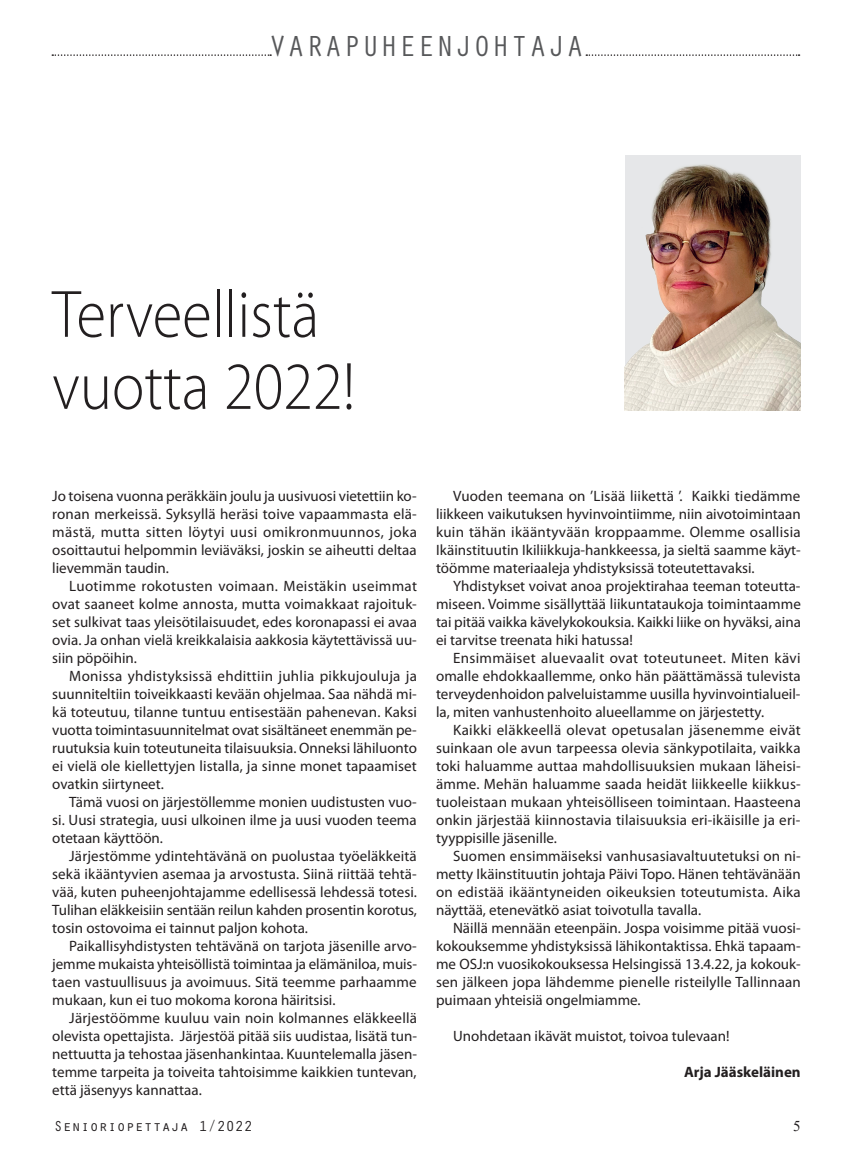
<style>
.page{position:relative;width:853px;height:1172px;background:#fff}
.page>*{position:absolute;margin:0;border:0;box-sizing:border-box;transform-origin:0 0}
.t1{font:300 67.5px/72px "Myriad Pro";color:#231f20;scale:.9 1}
.t2{font:30px "Orator Std";letter-spacing:.02em;color:#57585a}
.t3{font:15px/18px "Myriad Pro";color:#231f20;text-align:justify}
.t4{font:15px "Orator Std";color:#231f20}
.t5{font:700 15px "Myriad Pro";color:#231f20}
.t6{font:15px "Times New Roman";color:#231f20}
</style>
<div class="page">
<svg style="left:52px;top:54px;width:219px;height:2px"></svg>
<svg style="left:586px;top:54px;width:213px;height:2px"></svg>
<img style="left:625px;top:155px;width:176px;height:255px">
<h2 class="t2" style="left:269px;top:25px;width:317px">VARAPUHEENJOHTAJA</h2>
<h1 class="t1" style="left:52px;top:278px;width:338px">Terveellistä vuotta 2022!</h1>
<p class="t3" style="left:52px;top:486px;width:366px">Jo toisena vuonna peräkkäin joulu ja uusivuosi vietettiin ko&shy;ronan merkeissä. Syksyllä heräsi toive vapaammasta elä&shy;mästä, mutta sitten löytyi uusi omikronmuunnos, joka osoittautui helpommin leviäväksi, joskin se aiheutti deltaa lievemmän taudin.</p>
<p class="t3" style="left:52px;top:576px;width:366px;text-indent:17px">Luotimme rokotusten voimaan. Meistäkin useimmat ovat saaneet kolme annosta, mutta voimakkaat rajoituk&shy;set sulkivat taas yleisötilaisuudet, edes koronapassi ei avaa ovia. Ja onhan vielä kreikkalaisia aakkosia käytettävissä uu&shy;siin pöpöihin.</p>
<p class="t3" style="left:52px;top:666px;width:366px;text-indent:17px">Monissa yhdistyksissä ehdittiin juhlia pikkujouluja ja suunniteltiin toiveikkaasti kevään ohjelmaa. Saa nähdä mi&shy;kä toteutuu, tilanne tuntuu entisestään pahenevan. Kaksi vuotta toimintasuunnitelmat ovat sisältäneet enemmän pe&shy;ruutuksia kuin toteutuneita tilaisuuksia. Onneksi lähiluonto ei vielä ole kiellettyjen listalla, ja sinne monet tapaamiset ovatkin siirtyneet.</p>
<p class="t3" style="left:52px;top:792px;width:366px;text-indent:17px">Tämä vuosi on järjestöllemme monien uudistusten vuo&shy;si. Uusi strategia, uusi ulkoinen ilme ja uusi vuoden teema otetaan käyttöön.</p>
<p class="t3" style="left:52px;top:846px;width:366px;text-indent:17px">Järjestömme ydintehtävänä on puolustaa työeläkkeitä sekä ikääntyvien asemaa ja arvostusta. Siinä riittää tehtä&shy;vää, kuten puheenjohtajamme edellisessä lehdessä totesi.<br>Tulihan eläkkeisiin sentään reilun kahden prosentin korotus, tosin ostovoima ei tainnut paljon kohota.</p>
<p class="t3" style="left:52px;top:936px;width:366px;text-indent:17px">Paikallisyhdistysten tehtävänä on tarjota jäsenille arvo&shy;jemme mukaista yhteisöllistä toimintaa ja elämäniloa, muis&shy;taen vastuullisuus ja avoimuus. Sitä teemme parhaamme mukaan, kun ei tuo mokoma korona häiritsisi.</p>
<p class="t3" style="left:52px;top:1008px;width:366px;text-indent:17px">Järjestöömme kuuluu vain noin kolmannes eläkkeellä olevista opettajista. Järjestöä pitää siis uudistaa, lisätä tun&shy;nettuutta ja tehostaa jäsenhankintaa. Kuuntelemalla jäsen&shy;temme tarpeita ja toiveita tahtoisimme kaikkien tuntevan, että jäsenyys kannattaa.</p>
<p class="t3" style="left:436px;top:486px;width:366px;text-indent:17px">Vuoden teemana on ’Lisää liikettä ’. Kaikki tiedämme liikkeen vaikutuksen hyvinvointiimme, niin aivotoimintaan kuin tähän ikääntyvään kroppaamme. Olemme osallisia Ikäinstituutin Ikiliikkuja-hankkeessa, ja sieltä saamme käyt&shy;töömme materiaaleja yhdistyksissä toteutettavaksi.</p>
<p class="t3" style="left:436px;top:576px;width:366px;text-indent:17px">Yhdistykset voivat anoa projektirahaa teeman toteutta&shy;miseen. Voimme sisällyttää liikuntataukoja toimintaamme tai pitää vaikka kävelykokouksia. Kaikki liike on hyväksi, aina ei tarvitse treenata hiki hatussa!</p>
<p class="t3" style="left:436px;top:648px;width:366px;text-indent:17px">Ensimmäiset aluevaalit ovat toteutuneet. Miten kävi omalle ehdokkaallemme, onko hän päättämässä tulevista terveydenhoidon palveluistamme uusilla hyvinvointialueil&shy;la, miten vanhustenhoito alueellamme on järjestetty.</p>
<p class="t3" style="left:436px;top:720px;width:366px;text-indent:17px">Kaikki eläkkeellä olevat opetusalan jäsenemme eivät suinkaan ole avun tarpeessa olevia sänkypotilaita, vaikka toki haluamme auttaa mahdollisuuksien mukaan läheisi&shy;ämme. Mehän haluamme saada heidät liikkeelle kiikkus&shy;tuoleistaan mukaan yhteisölliseen toimintaan. Haasteena onkin järjestää kiinnostavia tilaisuuksia eri-ikäisille ja eri&shy;tyyppisille jäsenille.</p>
<p class="t3" style="left:436px;top:846px;width:366px;text-indent:17px">Suomen ensimmäiseksi vanhusasiavaltuutetuksi on ni&shy;metty Ikäinstituutin johtaja Päivi Topo. Hänen tehtävänään on edistää ikääntyneiden oikeuksien toteutumista. Aika näyttää, etenevätkö asiat toivotulla tavalla.</p>
<p class="t3" style="left:436px;top:918px;width:366px;text-indent:17px">Näillä mennään eteenpäin. Jospa voisimme pitää vuosi&shy;kokouksemme yhdistyksissä lähikontaktissa. Ehkä tapaam&shy;me OSJ:n vuosikokouksessa Helsingissä 13.4.22, ja kokouk&shy;sen jälkeen jopa lähdemme pienelle risteilylle Tallinnaan puimaan yhteisiä ongelmiamme.</p>
<p class="t3" style="left:453px;top:1026px;width:278px">Unohdetaan ikävät muistot, toivoa tulevaan!</p>
<p class="t5" style="left:684px;top:1062px;width:118px">Arja Jääskeläinen</p>
<p class="t4" style="left:54px;top:1116px;width:200px">Senioriopettaja 1/2022</p>
<p class="t6" style="left:793px;top:1116px;width:9px">5</p>
</div>
